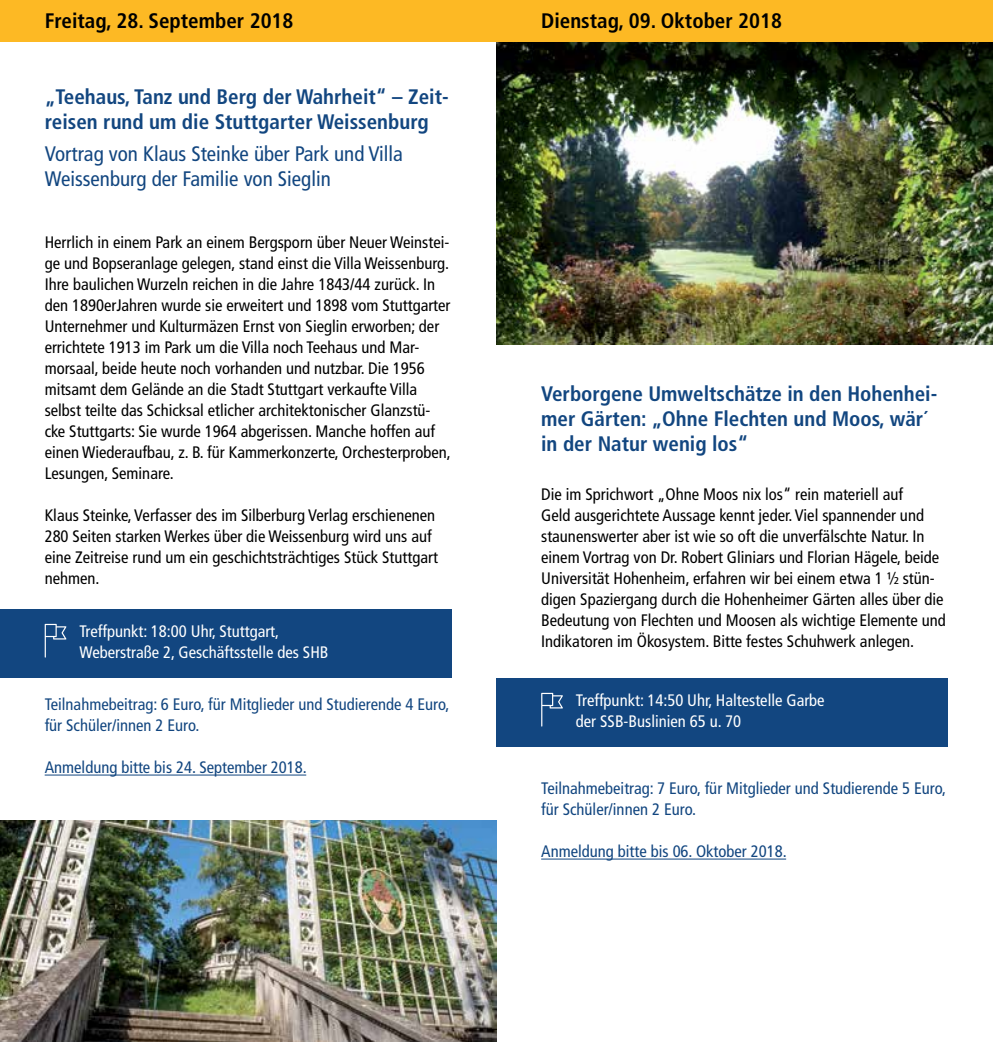
<style>
.page{position:relative;width:993px;height:1042px;background:#fff}
.page>*{position:absolute;margin:0;border:0;box-sizing:border-box;transform-origin:0 0}
.t1{font:700 condensed 21px/25.2px "Frutiger";color:#124680}
.t2{font:condensed 21px/25.2px "Frutiger";color:#124680}
.t3{font:700 condensed 21px "Frutiger";color:#000}
.t4{font:condensed 16.62px/21px "Frutiger";color:#000}
.t5{font:condensed 16.62px/21px "Frutiger";color:#124680}
.t6{font:condensed 16.62px/21px "Frutiger";color:#fff}
</style>
<div class="page">
<img style="left:496px;top:42px;width:496px;height:302px">
<hr style="left:541px;top:858px;width:244px;height:1px;background:#124680">
<div style="left:496px;top:0;width:496px;height:42px;background:#fdb924"></div>
<div style="left:0;top:0;width:496px;height:42px;background:#fdb924"></div>
<hr style="left:45px;top:774px;width:261px;height:1px;background:#124680">
<div style="left:496px;top:678px;width:451px;height:68px;background:#124680"></div>
<svg style="left:541px;top:693px;width:21px;height:33px"></svg>
<div style="left:0;top:609px;width:451px;height:68px;background:#124680"></div>
<svg style="left:45px;top:624px;width:21px;height:33px"></svg>
<img style="left:0;top:820px;width:496px;height:222px">
<p class="t3" style="left:45px;top:8px;width:250px">Freitag, 28. September 2018</p>
<p class="t3" style="left:541px;top:8px;width:242px">Dienstag, 09. Oktober 2018</p>
<p class="t1" style="left:45px;top:84px;width:405px">„Teehaus, Tanz und Berg der Wahrheit“ – Zeit&shy;reisen rund um die Stuttgarter Weissenburg</p>
<p class="t2" style="left:45px;top:141px;width:359px">Vortrag von Klaus Steinke über Park und Villa<br>Weissenburg der Familie von Sieglin</p>
<p class="t4" style="left:45px;top:232px;width:407px">Herrlich in einem Park an einem Bergsporn über Neuer Weinstei&shy;ge und Bopseranlage gelegen, stand einst die Villa Weissenburg.<br>Ihre baulichen Wurzeln reichen in die Jahre 1843/44 zurück. In den 1890erJahren wurde sie erweitert und 1898 vom Stuttgarter Unternehmer und Kulturmäzen Ernst von Sieglin erworben; der errichtete 1913 im Park um die Villa noch Teehaus und Mar&shy;morsaal, beide heute noch vorhanden und nutzbar. Die 1956 mitsamt dem Gelände an die Stadt Stuttgart verkaufte Villa selbst teilte das Schicksal etlicher architektonischer Glanzstü&shy;cke Stuttgarts: Sie wurde 1964 abgerissen. Manche hoffen auf einen Wiederaufbau, z. B. für Kammerkonzerte, Orchesterproben, Lesungen, Seminare.</p>
<p class="t4" style="left:45px;top:505px;width:394px">Klaus Steinke, Verfasser des im Silberburg Verlag erschienenen 280 Seiten starken Werkes über die Weissenburg wird uns auf eine Zeitreise rund um ein geschichtsträchtiges Stück Stuttgart nehmen.</p>
<p class="t6" style="left:79px;top:620px;width:250px">Treffpunkt: 18:00 Uhr, Stuttgart,<br>Weberstraße 2, Geschäftsstelle des SHB</p>
<p class="t5" style="left:45px;top:694px;width:406px">Teilnahmebeitrag: 6 Euro, für Mitglieder und Studierende 4 Euro, für Schüler/innen 2 Euro.</p>
<p class="t5" style="left:45px;top:757px;width:263px">Anmeldung bitte bis 24. September 2018.</p>
<p class="t1" style="left:541px;top:381px;width:397px">Verborgene Umweltschätze in den Hohenhei&shy;mer Gärten: „Ohne Flechten und Moos, wär´ in der Natur wenig los“</p>
<p class="t4" style="left:541px;top:484px;width:406px">Die im Sprichwort „Ohne Moos nix los“ rein materiell auf<br>Geld ausgerichtete Aussage kennt jeder. Viel spannender und staunenswerter aber ist wie so oft die unverfälschte Natur. In einem Vortrag von Dr. Robert Gliniars und Florian Hägele, beide Universität Hohenheim, erfahren wir bei einem etwa 1 ½ stün&shy;digen Spaziergang durch die Hohenheimer Gärten alles über die Bedeutung von Flechten und Moosen als wichtige Elemente und Indikatoren im Ökosystem. Bitte festes Schuhwerk anlegen.</p>
<p class="t6" style="left:575px;top:689px;width:250px">Treffpunkt: 14:50 Uhr, Haltestelle Garbe der SSB-Buslinien 65 u. 70</p>
<p class="t5" style="left:541px;top:778px;width:406px">Teilnahmebeitrag: 7 Euro, für Mitglieder und Studierende 5 Euro, für Schüler/innen 2 Euro.</p>
<p class="t5" style="left:541px;top:841px;width:247px">Anmeldung bitte bis 06. Oktober 2018.</p>
</div>
